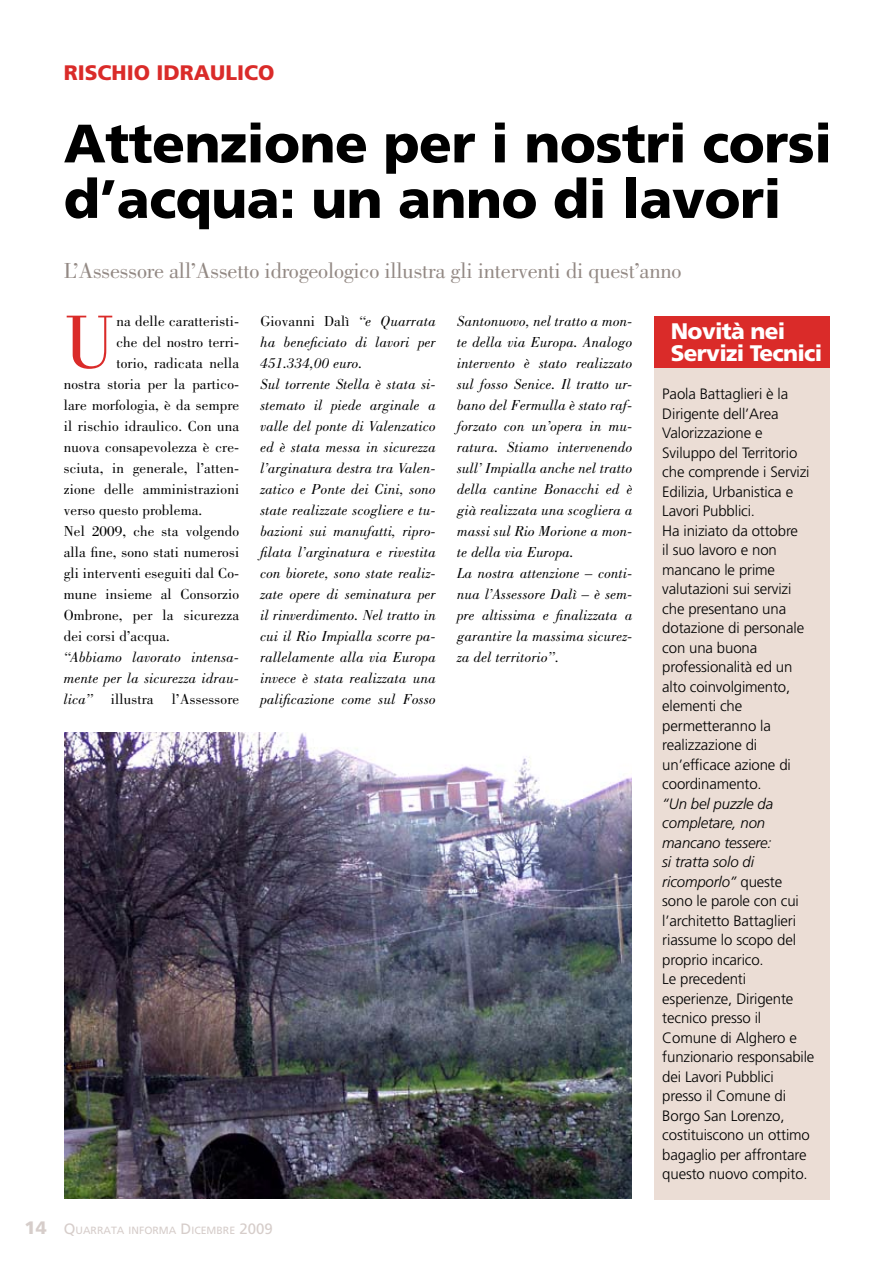
<style>
.page{position:relative;width:893px;height:1263px;background:#fff}
.page>*{position:absolute;margin:0;border:0;box-sizing:border-box;transform-origin:0 0}
.t1{font:77.85px "Bodoni";color:#da2b29}
.t2{font:900 54px/55.5px "Frutiger LT Std";letter-spacing:-.01em;color:#000}
.t3{font:22.5px "Bodoni";letter-spacing:-.01em;color:#938984}
.t4{font:900 22.5px/22.5px "Frutiger LT Std";letter-spacing:-.03em;color:#fff}
.t5{font:900 21px "Frutiger LT Std";color:#da2b29}
.t6{font:italic 15px/21px "Bodoni";letter-spacing:.01em;color:#000}
.t7{font:300 15px/19.5px "Frutiger LT Std";letter-spacing:-.01em;color:#000}
.t8{font:15px "Bodoni";letter-spacing:.01em;color:#000}
.t9{font:10.5px "Frutiger LT Std";color:#d6cdca}
.s1{font-style:normal}
.s2{font-weight:900;font-size:18px}
.s3{font-size:15px}
.s4{font-style:italic}
</style>
<div class="page">
<div style="left:654px;top:326px;width:175px;height:873px;background:#ebddd5"></div>
<div style="left:654px;top:316px;width:175px;height:51px;background:#da2b29"></div>
<img style="left:65px;top:732px;width:567px;height:466px">
<h3 class="t5" style="left:64px;top:59px;width:107px">Rischio idraulico</h3>
<h2 class="t2" style="left:64px;top:116px;width:770px">Attenzione per i nostri corsi d’acqua: un anno di lavori</h2>
<h3 class="t3" style="left:64px;top:258px;width:619px">L’Assessore all’Assetto idrogeologico illustra gli interventi di quest’anno</h3>
<h1 class="t1" style="left:64px;top:299px;width:53px">U</h1>
<p class="t8" style="left:116px;top:312px;width:124px">na delle caratteristi-</p>
<p class="t8" style="left:116px;top:333px;width:124px">che del nostro terri-</p>
<p class="t8" style="left:116px;top:354px;width:124px">torio, radicata nella</p>
<p class="t8" style="left:64px;top:375px;width:177px">nostra storia per la partico-</p>
<p class="t8" style="left:64px;top:396px;width:177px">lare morfologia, è da sempre</p>
<p class="t8" style="left:64px;top:417px;width:177px">il rischio idraulico. Con una</p>
<p class="t8" style="left:64px;top:438px;width:177px">nuova consapevolezza è cre-</p>
<p class="t8" style="left:64px;top:459px;width:177px">sciuta, in generale, l’atten-</p>
<p class="t8" style="left:64px;top:480px;width:177px">zione delle amministrazioni</p>
<p class="t8" style="left:64px;top:501px;width:140px">verso questo problema.</p>
<p class="t8" style="left:64px;top:522px;width:177px">Nel 2009, che sta volgendo</p>
<p class="t8" style="left:64px;top:543px;width:177px">alla fine, sono stati numerosi</p>
<p class="t8" style="left:64px;top:564px;width:177px">gli interventi eseguiti dal Co-</p>
<p class="t8" style="left:64px;top:585px;width:177px">mune insieme al Consorzio</p>
<p class="t8" style="left:64px;top:606px;width:177px">Ombrone, per la sicurezza</p>
<p class="t8" style="left:64px;top:627px;width:108px">dei corsi d’acqua.</p>
<p class="t6" style="left:64px;top:646px;width:177px;text-align:justify">“Abbiamo lavorato intensa&shy;mente per la sicurezza idrau&shy;lica” <span class="s1">illustra l’Assessore</span></p>
<p class="t6" style="left:260px;top:310px;width:177px"><span class="s1">Giovanni Dalì</span> “e Quarrata ha beneficiato di lavori per<br>451.334,00 euro.<br>Sul torrente Stella è stata si&shy;stemato il piede arginale a valle del ponte di Valenzatico ed è stata messa in sicurezza l’arginatura destra tra Valen&shy;zatico e Ponte dei Cini, sono state realizzate scogliere e tu&shy;bazioni sui manufatti, ripro&shy;filata l’arginatura e rivestita con biorete, sono state realiz&shy;zate opere di seminatura per il rinverdimento. Nel tratto in cui il Rio Impialla scorre pa&shy;rallelamente alla via Europa invece è stata realizzata una palificazione come sul Fosso</p>
<p class="t6" style="left:457px;top:310px;width:177px">Santonuovo, nel tratto a mon&shy;te della via Europa. Analogo intervento è stato realizzato sul fosso Senice. Il tratto ur&shy;bano del Fermulla è stato raf&shy;forzato con un’opera in mu&shy;ratura. Stiamo intervenendo sull’ Impialla anche nel tratto della cantine Bonacchi ed è già realizzata una scogliera a massi sul Rio Morione a mon&shy;te della via Europa.<br>La nostra attenzione – conti&shy;nua l’Assessore Dalì – è sem&shy;pre altissima e finalizzata a garantire la massima sicurez&shy;za del territorio”<span class="s1">.</span></p>
<p class="t9" style="left:24px;top:1224px;width:250px"><span class="s2">14</span> <span class="s3">Q</span>UARRATA INFORMA <span class="s3">D</span>ICEMBRE <span class="s3">2009</span></p>
<h3 class="t4" style="left:671px;top:320px;width:153px">Novità nei<br>Servizi Tecnici</h3>
<p class="t7" style="left:662px;top:384px;width:149px">Paola Battaglieri è la<br>Dirigente dell’Area<br>Valorizzazione e<br>Sviluppo del Territorio che comprende i Servizi<br>Edilizia, Urbanistica e<br>Lavori Pubblici.<br>Ha iniziato da ottobre<br>il suo lavoro e non mancano le prime valutazioni sui servizi che presentano una dotazione di personale con una buona professionalità ed un alto coinvolgimento, elementi che permetteranno la realizzazione di un’efficace azione di coordinamento.</p>
<p class="t7" style="left:662px;top:794px;width:154px"><span class="s4">“Un bel puzzle da completare, non mancano tessere:<br>si tratta solo di ricomporlo”</span> queste sono le parole con cui l’architetto Battaglieri riassume lo scopo del proprio incarico.<br>Le precedenti esperienze, Dirigente tecnico presso il<br>Comune di Alghero e funzionario responsabile dei Lavori Pubblici presso il Comune di<br>Borgo San Lorenzo, costituiscono un ottimo bagaglio per affrontare questo nuovo compito.</p>
</div>
